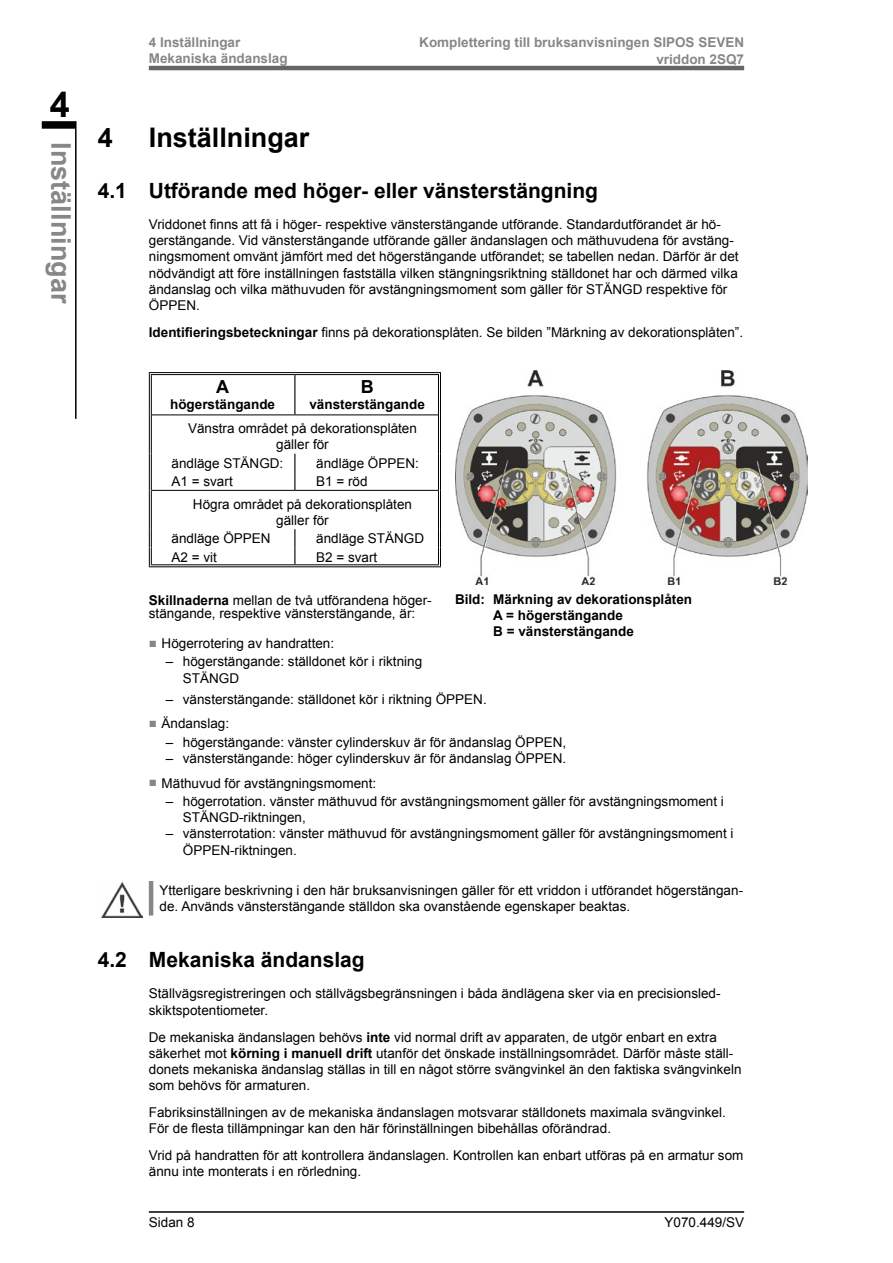
<style>
.page{position:relative;width:893px;height:1263px;background:#fff}
.page>*{position:absolute;margin:0;border:0;box-sizing:border-box;transform-origin:0 0}
.t1{font:700 36px "Arial";color:#000}
.t2{font:700 27px "Arial";color:#000}
.t3{font:700 27px "Arial";color:#878787}
.t4{font:700 21px "Arial";color:#000}
.t5{font:700 18px "Arial";color:#000}
.t6{font:13.5px/16.2px "Arial";color:#000}
.t7{font:700 13.5px/16.2px "Arial";color:#000}
.t8{font:700 13.5px/16.5px "Arial";color:#878787;text-align:right}
.s1{font-weight:700}
.s2{color:#878787}
</style>
<div class="page">
<hr style="left:149px;top:66px;width:595px;height:4px;background:#666">
<hr style="left:149px;top:1211px;width:595px;height:2px;background:#000">
<div style="left:42px;top:121px;width:34px;height:8px;background:#000"></div>
<hr style="left:75px;top:121px;width:2px;height:298px;background:#000">
<hr style="left:152px;top:414px;width:143px;height:1px;background:#000">
<hr style="left:295px;top:414px;width:143px;height:1px;background:#000">
<hr style="left:438px;top:415px;width:1px;height:39px;background:#000">
<hr style="left:440px;top:415px;width:1px;height:39px;background:#000">
<hr style="left:438px;top:490px;width:1px;height:39px;background:#000">
<hr style="left:440px;top:490px;width:1px;height:39px;background:#000">
<hr style="left:149px;top:372px;width:146px;height:1px;background:#000">
<hr style="left:151px;top:374px;width:144px;height:1px;background:#000">
<hr style="left:149px;top:373px;width:1px;height:42px;background:#000">
<hr style="left:151px;top:375px;width:1px;height:40px;background:#000">
<hr style="left:295px;top:372px;width:146px;height:1px;background:#000">
<hr style="left:295px;top:374px;width:144px;height:1px;background:#000">
<hr style="left:438px;top:375px;width:1px;height:40px;background:#000">
<hr style="left:440px;top:373px;width:1px;height:42px;background:#000">
<hr style="left:149px;top:415px;width:1px;height:39px;background:#000">
<hr style="left:151px;top:415px;width:1px;height:39px;background:#000">
<svg style="left:149px;top:454px;width:3px;height:36px"></svg>
<svg style="left:438px;top:454px;width:3px;height:36px"></svg>
<hr style="left:149px;top:490px;width:1px;height:39px;background:#000">
<hr style="left:151px;top:490px;width:1px;height:39px;background:#000">
<svg style="left:149px;top:529px;width:3px;height:37px"></svg>
<svg style="left:438px;top:529px;width:3px;height:37px"></svg>
<hr style="left:152px;top:490px;width:143px;height:1px;background:#000">
<hr style="left:295px;top:490px;width:143px;height:1px;background:#000">
<hr style="left:294px;top:375px;width:1px;height:39px;background:#000">
<svg style="left:294px;top:454px;width:1px;height:36px"></svg>
<svg style="left:294px;top:529px;width:1px;height:35px"></svg>
<hr style="left:151px;top:564px;width:144px;height:1px;background:#000">
<hr style="left:149px;top:566px;width:146px;height:1px;background:#000">
<hr style="left:295px;top:564px;width:144px;height:1px;background:#000">
<hr style="left:295px;top:566px;width:146px;height:1px;background:#000">
<img style="left:455px;top:370px;width:353px;height:215px">
<hr style="left:149px;top:881px;width:4px;height:34px;background:#878787">
<img style="left:101px;top:882px;width:41px;height:36px">
<h1 class="t1" style="left:50px;top:80px;width:22px">4</h1>
<h2 class="t3" style="left:79px;top:142px;width:162px;rotate:90deg">Inställningar</h2>
<p class="t8" style="left:149px;top:35px;width:140px;text-align:left">4 Inställningar<br>Mekaniska ändanslag</p>
<p class="t8" style="left:419px;top:35px;width:326px">Komplettering till bruksanvisningen SIPOS SEVEN vriddon 2SQ7</p>
<h2 class="t2" style="left:98px;top:120px;width:17px">4</h2>
<h2 class="t2" style="left:149px;top:120px;width:162px">Inställningar</h2>
<h3 class="t4" style="left:98px;top:177px;width:502px">4.1 Utförande med höger- eller vänsterstängning</h3>
<p class="t6" style="left:149px;top:216px;width:591px">Vriddonet finns att få i höger- respektive vänsterstängande utförande. Standardutförandet är hö&shy;gerstängande. Vid vänsterstängande utförande gäller ändanslagen och mäthuvudena för avstäng&shy;ningsmoment omvänt jämfört med det högerstängande utförandet; se tabellen nedan. Därför är det nödvändigt att före inställningen fastställa vilken stängningsriktning ställdonet har och därmed vilka ändanslag och vilka mäthuvuden för avstängningsmoment som gäller för STÄNGD respektive för ÖPPEN.</p>
<p class="t6" style="left:149px;top:324px;width:596px"><span class="s1">Identifieringsbeteckningar</span> finns på dekorationsplåten. Se bilden ”Märkning av dekorationsplåten”.</p>
<h3 class="t5" style="left:216px;top:374px;width:14px">A</h3>
<p class="t7" style="left:170px;top:396px;width:107px">högerstängande</p>
<h3 class="t5" style="left:361px;top:374px;width:14px">B</h3>
<p class="t7" style="left:309px;top:396px;width:117px">vänsterstängande</p>
<p class="t6" style="left:188px;top:420px;width:230px;text-align:center">Vänstra området på dekorationsplåten gäller för</p>
<p class="t6" style="left:172px;top:455px;width:113px">ändläge STÄNGD:</p>
<p class="t6" style="left:316px;top:455px;width:104px">ändläge ÖPPEN:</p>
<p class="t6" style="left:172px;top:473px;width:63px">A1 = svart</p>
<p class="t6" style="left:193px;top:470px;width:221px;line-height:22.6px;text-indent:123px">B1 = röd<br>Högra området på dekorationsplåten</p>
<p class="t6" style="left:276px;top:512px;width:54px">gäller för</p>
<p class="t6" style="left:172px;top:530px;width:101px">ändläge ÖPPEN</p>
<p class="t6" style="left:316px;top:530px;width:110px">ändläge STÄNGD</p>
<p class="t6" style="left:172px;top:549px;width:47px">A2 = vit</p>
<p class="t6" style="left:316px;top:549px;width:63px">B2 = svart</p>
<p class="t6" style="left:149px;top:594px;width:284px;line-height:13.5px"><span class="s1">Skillnaderna</span> mellan de två utförandena höger&shy;stängande, respektive vänsterstängande, är:</p>
<p class="t6" style="left:149px;top:635px;width:187px"><span class="s2">■</span> Högerrotering av handratten:</p>
<p class="t6" style="left:183px;top:654px;width:241px;text-indent:-17px">– högerstängande: ställdonet kör i riktning<br>STÄNGD</p>
<p class="t7" style="left:493px;top:591px;width:200px;text-indent:-38px">Bild: Märkning av dekorationsplåten<br>A = högerstängande<br>B = vänsterstängande</p>
<p class="t6" style="left:166px;top:691px;width:322px">– vänsterstängande: ställdonet kör i riktning ÖPPEN.</p>
<p class="t6" style="left:149px;top:716px;width:82px"><span class="s2">■</span> Ändanslag:</p>
<p class="t6" style="left:166px;top:734px;width:402px">– högerstängande: vänster cylinderskuv är för ändanslag ÖPPEN,</p>
<p class="t6" style="left:166px;top:750px;width:402px">– vänsterstängande: höger cylinderskuv är för ändanslag ÖPPEN.</p>
<p class="t6" style="left:149px;top:775px;width:229px"><span class="s2">■</span> Mäthuvud för avstängningsmoment:</p>
<p class="t6" style="left:183px;top:793px;width:542px;text-indent:-17px">– högerrotation. vänster mäthuvud för avstängningsmoment gäller för avstängningsmoment i<br>STÄNGD-riktningen,</p>
<p class="t6" style="left:183px;top:826px;width:552px;text-indent:-17px">– vänsterrotation: vänster mäthuvud för avstängningsmoment gäller för avstängningsmoment i<br>ÖPPEN-riktningen.</p>
<p class="t6" style="left:159px;top:882px;width:585px">Ytterligare beskrivning i den här bruksanvisningen gäller för ett vriddon i utförandet högerstängan&shy;de. Används vänsterstängande ställdon ska ovanstående egenskaper beaktas.</p>
<h3 class="t4" style="left:98px;top:946px;width:268px">4.2 Mekaniska ändanslag</h3>
<p class="t6" style="left:149px;top:986px;width:573px">Ställvägsregistreringen och ställvägsbegränsningen i båda ändlägena sker via en precisionsled&shy;skiktspotentiometer.</p>
<p class="t6" style="left:149px;top:1029px;width:594px">De mekaniska ändanslagen behövs <span class="s1">inte</span> vid normal drift av apparaten, de utgör enbart en extra säkerhet mot <span class="s1">körning i manuell drift</span> utanför det önskade inställningsområdet. Därför måste ställ&shy;donets mekaniska ändanslag ställas in till en något större svängvinkel än den faktiska svängvinkeln som behövs för armaturen.</p>
<p class="t6" style="left:149px;top:1104px;width:578px">Fabriksinställningen av de mekaniska ändanslagen motsvarar ställdonets maximala svängvinkel.<br>För de flesta tillämpningar kan den här förinställningen bibehållas oförändrad.</p>
<p class="t6" style="left:149px;top:1147px;width:596px">Vrid på handratten för att kontrollera ändanslagen. Kontrollen kan enbart utföras på en armatur som ännu inte monterats i en rörledning.</p>
<p class="t6" style="left:149px;top:1214px;width:47px">Sidan 8</p>
<p class="t6" style="left:665px;top:1214px;width:81px">Y070.449/SV</p>
</div>
